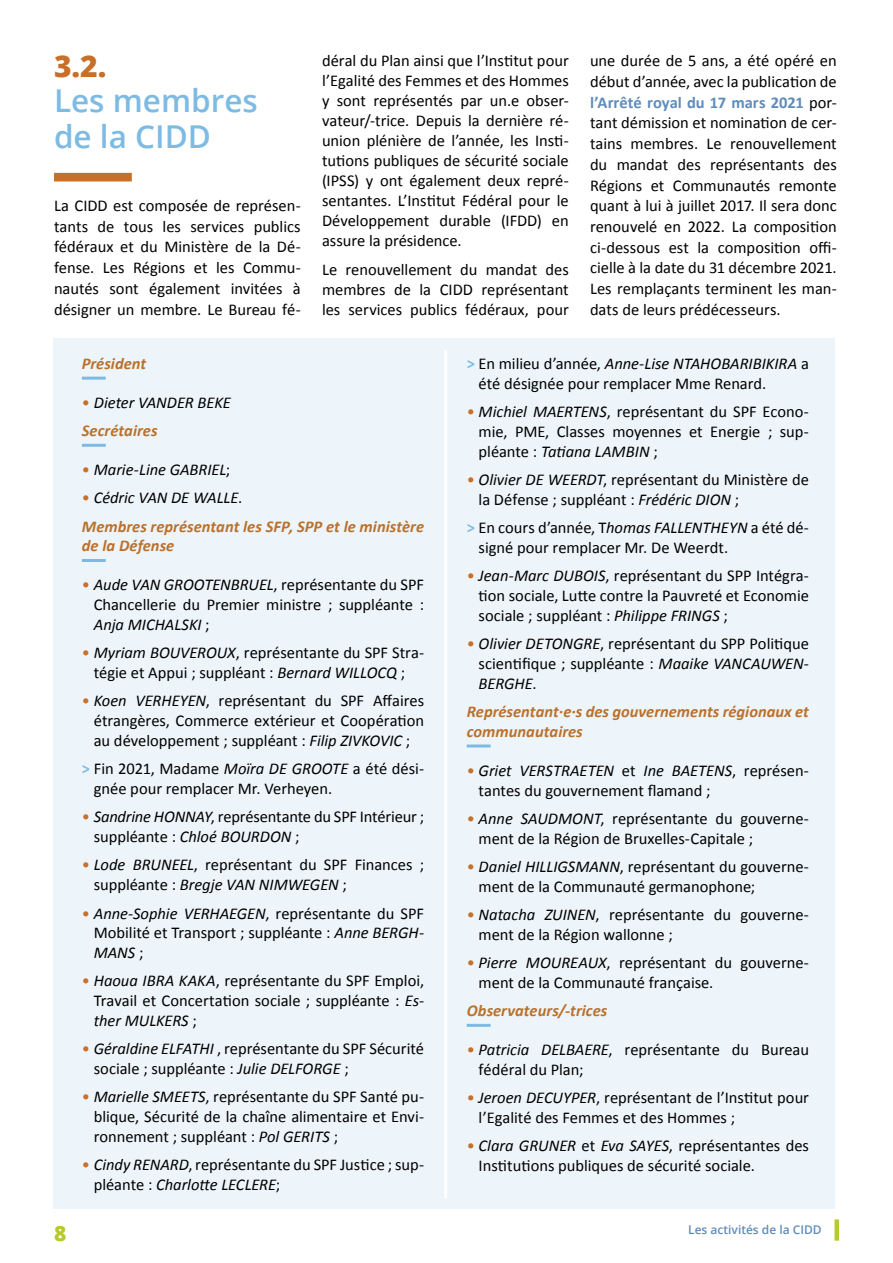
<style>
.page{position:relative;width:893px;height:1263px;background:#fff}
.page>*{position:absolute;margin:0;border:0;box-sizing:border-box;transform-origin:0 0}
.t1{font:600 31.5px/35.4px "Open Sans";color:#7ebbe3}
.t2{font:800 30px "Open Sans";color:#c86f28}
.t3{font:800 21px "Open Sans";color:#b7ca2c}
.t4{font:16.5px/19.8px "Calibri";letter-spacing:-.005em;color:#000}
.t5{font:italic 700 16.5px/28.3px "Calibri";color:#b9712c}
.t6{font:italic 16.5px/28.3px "Calibri";letter-spacing:-.005em;color:#000}
.t7{font:600 12px "Open Sans";color:#5f8cbb}
.s1{font-weight:700;color:#5f8cbb}
.s2{font-style:normal;color:#c86f28}
.s3{font-weight:700;color:#b9712c}
.s4{font-style:normal}
.s5{font-weight:400;font-style:normal;color:#c86f28}
.s6{font-weight:400;color:#000}
.s7{font-weight:400;font-style:normal;color:#000}
.s8{color:#c86f28}
.s9{font-style:italic}
.s10{font-weight:700;color:#7ebbe3}
</style>
<div class="page">
<div style="left:53px;top:339px;width:781px;height:870px;background:#eef5fa"></div>
<div style="left:834px;top:1219px;width:5px;height:22px;background:#b7ca2c"></div>
<div style="left:54px;top:173px;width:78px;height:8px;background:#c86f28"></div>
<hr style="left:82px;top:377px;width:24px;height:3px;background:#7ebbe3">
<hr style="left:82px;top:444px;width:24px;height:3px;background:#7ebbe3">
<hr style="left:82px;top:559px;width:24px;height:3px;background:#7ebbe3">
<hr style="left:467px;top:744px;width:24px;height:3px;background:#7ebbe3">
<hr style="left:467px;top:1024px;width:24px;height:3px;background:#7ebbe3">
<hr style="left:444px;top:350px;width:3px;height:848px;background:#fff">
<h2 class="t2" style="left:54px;top:43px;width:54px">3.2.</h2>
<h1 class="t1" style="left:54px;top:83px;width:205px">Les membres de la CIDD</h1>
<p class="t4" style="left:54px;top:194px;width:248px;line-height:20.7px;text-align:justify">La CIDD est composée de représen&shy;tants de tous les services publics fédéraux et du Ministère de la Dé&shy;fense. Les Régions et les Commu&shy;nautés sont également invitées à désigner un membre. Le Bureau fé-</p>
<p class="t4" style="left:322px;top:50px;width:248px;text-align:justify">déral du Plan ainsi que l’Institut pour l’Egalité des Femmes et des Hommes y sont représentés par un.e obser&shy;vateur/-trice. Depuis la dernière ré&shy;union plénière de l’année, les Insti&shy;tutions publiques de sécurité sociale (IPSS) y ont également deux repré&shy;sentantes. L’Institut Fédéral pour le Développement durable (IFDD) en assure la présidence.</p>
<p class="t4" style="left:322px;top:258px;width:248px;text-align:justify">Le renouvellement du mandat des membres de la CIDD représentant les services publics fédéraux, pour</p>
<p class="t4" style="left:590px;top:50px;width:248px;line-height:20.7px;text-align:justify">une durée de 5 ans, a été opéré en début d’année, avec la publication de <span class="s1">l’Arrêté royal du 17 mars 2021</span> por&shy;tant démission et nomination de cer&shy;tains membres. Le renouvellement du mandat des représentants des Régions et Communautés remonte quant à lui à juillet 2017. Il sera donc renouvelé en 2022. La composition ci-dessous est la composition offi&shy;cielle à la date du 31 décembre 2021.<br>Les remplaçants terminent les man&shy;dats de leurs prédécesseurs.</p>
<p class="t5" style="left:82px;top:349px;width:66px">Président</p>
<p class="t6" style="left:82px;top:388px;width:150px"><span class="s2">•</span> Dieter VANDER BEKE<br><span class="s3">Secrétaires</span></p>
<p class="t6" style="left:82px;top:455px;width:150px"><span class="s2">•</span> Marie-Line GABRIEL<span class="s4">;</span></p>
<p class="t5" style="left:82px;top:483px;width:344px"><span class="s5">•</span> <span class="s6">Cédric VAN DE WALLE</span><span class="s7">.<br></span>Membres représentant les SFP, SPP et le ministère</p>
<p class="t5" style="left:82px;top:531px;width:94px">de la Défense</p>
<p class="t4" style="left:94px;top:574px;width:332px;text-align:justify;text-indent:-12px"><span class="s8">•</span> <span class="s9">Aude VAN GROOTENBRUEL</span>, représentante du SPF Chancellerie du Premier ministre ; suppléante :<br><span class="s9">Anja MICHALSKI</span> ;</p>
<p class="t4" style="left:82px;top:642px;width:344px;text-align:center"><span class="s8">•</span> <span class="s9">Myriam BOUVEROUX</span>, représentante du SPF Stra&shy;tégie et Appui ; suppléant : <span class="s9">Bernard WILLOCQ</span> ;</p>
<p class="t4" style="left:94px;top:690px;width:332px;text-align:justify;text-indent:-12px"><span class="s8">•</span> <span class="s9">Koen VERHEYEN</span>, représentant du SPF Affaires étrangères, Commerce extérieur et Coopération au développement ; suppléant : <span class="s9">Filip ZIVKOVIC</span> ;</p>
<p class="t4" style="left:94px;top:758px;width:332px;text-indent:-12px"><span class="s10">&gt;</span> Fin 2021, Madame <span class="s9">Moïra DE GROOTE</span> a été dési&shy;gnée pour remplacer Mr. Verheyen.</p>
<p class="t4" style="left:94px;top:806px;width:332px;text-indent:-12px"><span class="s8">•</span> <span class="s9">Sandrine HONNAY</span>, représentante du SPF Intérieur ; suppléante : <span class="s9">Chloé BOURDON</span> ;</p>
<p class="t4" style="left:94px;top:854px;width:332px;text-indent:-12px"><span class="s8">•</span> <span class="s9">Lode BRUNEEL</span>, représentant du SPF Finances ; suppléante : <span class="s9">Bregje VAN NIMWEGEN</span> ;</p>
<p class="t4" style="left:94px;top:902px;width:332px;text-align:justify;text-indent:-12px"><span class="s8">•</span> <span class="s9">Anne-Sophie VERHAEGEN</span>, représentante du SPF Mobilité et Transport ; suppléante : <span class="s9">Anne BERGH-MANS</span> ;</p>
<p class="t4" style="left:94px;top:970px;width:332px;text-align:justify;text-indent:-12px"><span class="s8">•</span> <span class="s9">Haoua IBRA KAKA</span>, représentante du SPF Emploi, Travail et Concertation sociale ; suppléante : <span class="s9">Es&shy;ther MULKERS</span> ;</p>
<p class="t4" style="left:94px;top:1038px;width:332px;text-indent:-12px"><span class="s8">•</span> <span class="s9">Géraldine ELFATHI</span> , représentante du SPF Sécurité sociale ; suppléante : <span class="s9">Julie DELFORGE</span> ;</p>
<p class="t4" style="left:94px;top:1086px;width:332px;text-align:justify;text-indent:-12px"><span class="s8">•</span> <span class="s9">Marielle SMEETS</span>, représentante du SPF Santé pu&shy;blique, Sécurité de la chaîne alimentaire et Envi&shy;ronnement ; suppléant : <span class="s9">Pol GERITS</span> ;</p>
<p class="t4" style="left:94px;top:1154px;width:332px;text-indent:-12px"><span class="s8">•</span> <span class="s9">Cindy RENARD</span>, représentante du SPF Justice ; sup&shy;pléante : <span class="s9">Charlotte LECLERE</span>;</p>
<p class="t4" style="left:479px;top:353px;width:332px;text-indent:-12px"><span class="s10">&gt;</span> En milieu d’année, <span class="s9">Anne-Lise NTAHOBARIBIKIRA</span> a été désignée pour remplacer Mme Renard.</p>
<p class="t4" style="left:479px;top:401px;width:332px;text-align:justify;text-indent:-12px"><span class="s8">•</span> <span class="s9">Michiel MAERTENS</span>, représentant du SPF Econo&shy;mie, PME, Classes moyennes et Energie ; sup&shy;pléante : <span class="s9">Tatiana LAMBIN</span> ;</p>
<p class="t4" style="left:479px;top:469px;width:332px;text-indent:-12px"><span class="s8">•</span> <span class="s9">Olivier DE WEERDT</span>, représentant du Ministère de la Défense ; suppléant : <span class="s9">Frédéric DION</span> ;</p>
<p class="t4" style="left:479px;top:517px;width:332px;text-indent:-12px"><span class="s10">&gt;</span> En cours d’année, T<span class="s9">homas FALLENTHEYN</span> a été dé&shy;signé pour remplacer Mr. De Weerdt.</p>
<p class="t4" style="left:479px;top:565px;width:332px;text-align:justify;text-indent:-12px"><span class="s8">•</span> <span class="s9">Jean-Marc DUBOIS</span>, représentant du SPP Intégra&shy;tion sociale, Lutte contre la Pauvreté et Economie sociale ; suppléant : <span class="s9">Philippe FRINGS</span> ;</p>
<p class="t4" style="left:479px;top:633px;width:332px;text-align:justify;text-indent:-12px"><span class="s8">•</span> <span class="s9">Olivier DETONGRE</span>, représentant du SPP Politique scientifique ; suppléante : <span class="s9">Maaike VANCAUWEN-BERGHE</span>.</p>
<p class="t5" style="left:467px;top:701px;width:344px;line-height:19.8px">Représentant·e·s des gouvernements régionaux et communautaires</p>
<p class="t4" style="left:479px;top:760px;width:332px;text-indent:-12px"><span class="s8">•</span> <span class="s9">Griet VERSTRAETEN</span> et <span class="s9">Ine BAETENS</span>, représen&shy;tantes du gouvernement flamand ;</p>
<p class="t4" style="left:479px;top:808px;width:332px;text-indent:-12px"><span class="s8">•</span> <span class="s9">Anne SAUDMONT</span>, représentante du gouverne&shy;ment de la Région de Bruxelles-Capitale ;</p>
<p class="t4" style="left:479px;top:856px;width:332px;text-indent:-12px"><span class="s8">•</span> <span class="s9">Daniel HILLIGSMANN</span>, représentant du gouverne&shy;ment de la Communauté germanophone;</p>
<p class="t4" style="left:479px;top:904px;width:332px;text-indent:-12px"><span class="s8">•</span> <span class="s9">Natacha ZUINEN</span>, représentante du gouverne&shy;ment de la Région wallonne ;</p>
<p class="t4" style="left:479px;top:952px;width:332px;text-indent:-12px"><span class="s8">•</span> <span class="s9">Pierre MOUREAUX</span>, représentant du gouverne&shy;ment de la Communauté française.</p>
<p class="t5" style="left:467px;top:996px;width:142px">Observateurs/-trices</p>
<p class="t4" style="left:479px;top:1039px;width:332px;text-indent:-12px"><span class="s8">•</span> <span class="s9">Patricia DELBAERE</span>, représentante du Bureau fédéral du Plan;</p>
<p class="t4" style="left:479px;top:1087px;width:332px;text-indent:-12px"><span class="s8">•</span> <span class="s9">Jeroen DECUYPER</span>, représentant de l’Institut pour l’Egalité des Femmes et des Hommes ;</p>
<p class="t4" style="left:479px;top:1135px;width:332px;text-indent:-12px"><span class="s8">•</span> <span class="s9">Clara GRUNER</span> et <span class="s9">Eva SAYES</span>, représentantes des<br>Institutions publiques de sécurité sociale.</p>
<p class="t3" style="left:54px;top:1217px;width:14px">8</p>
<p class="t7" style="left:688px;top:1222px;width:135px">Les activités de la CIDD</p>
</div>
